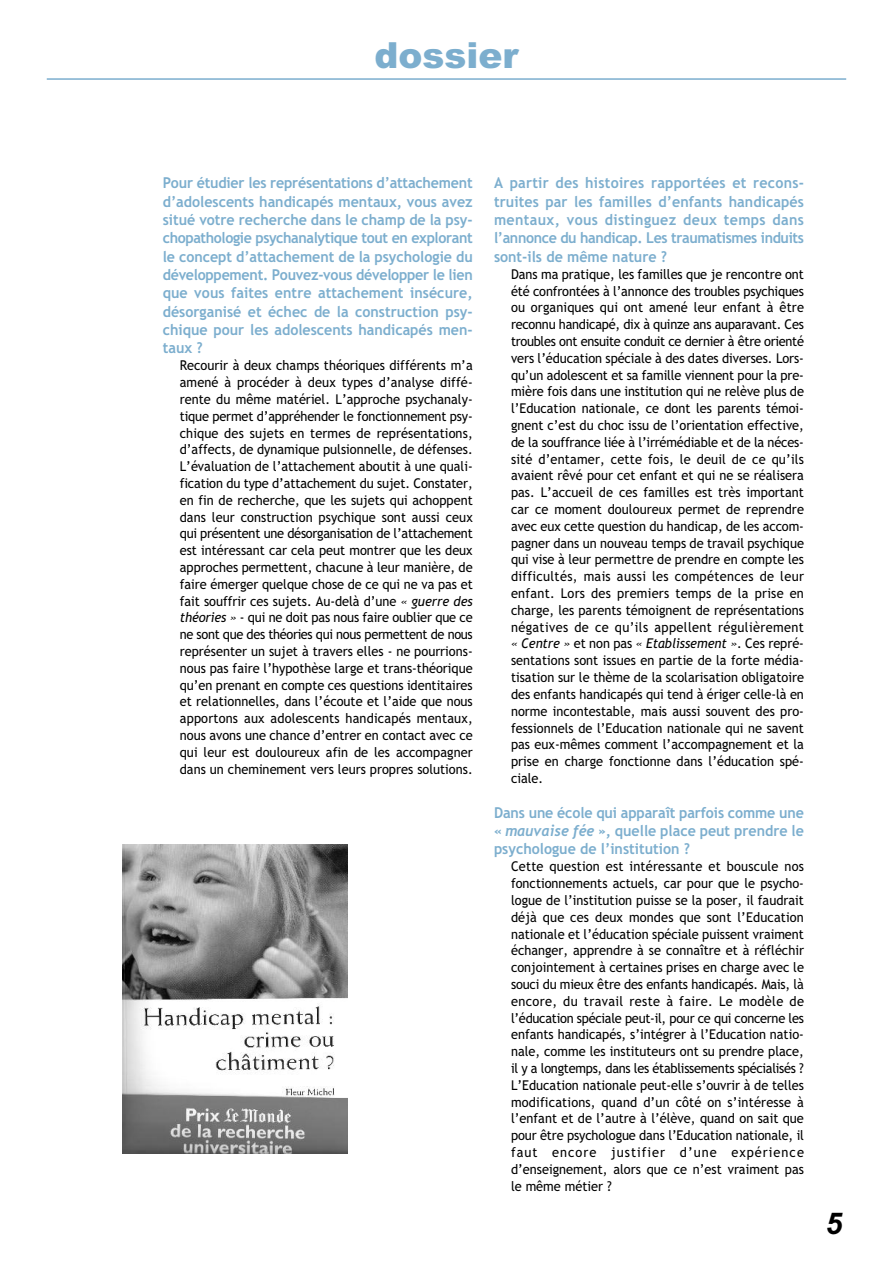
<style>
.page{position:relative;width:893px;height:1263px;background:#fff}
.page>*{position:absolute;margin:0;border:0;box-sizing:border-box;transform-origin:0 0}
.t1{font:900 36px "Arial";color:#7caece}
.t2{font:italic 700 30px "Arial";color:#000}
.t3{font:700 15px/18.3px "Trebuchet MS";color:#7caece;text-align:justify;scale:.95 1}
.t4{font:13.5px/16.8px "Trebuchet MS";color:#000;text-align:justify;scale:.95 1}
.s1{font-style:italic}
.s2{font-family:"Trebuchet";font-style:italic}
</style>
<div class="page">
<hr style="left:47px;top:78px;width:799px;height:2px;background:#7caece">
<img style="left:123px;top:844px;width:224px;height:310px">
<h1 class="t1" style="left:374px;top:35px;width:145px">dossier</h1>
<p class="t3" style="left:163px;top:174px;width:328px">Pour étudier les représentations d’attachement d’adolescents handicapés mentaux, vous avez situé votre recherche dans le champ de la psy&shy;chopathologie psychanalytique tout en explorant le concept d’attachement de la psychologie du développement. Pouvez-vous développer le lien que vous faites entre attachement insécure, désorganisé et échec de la construction psy&shy;chique pour les adolescents handicapés men&shy;taux ?</p>
<p class="t4" style="left:180px;top:357px;width:310px">Recourir à deux champs théoriques différents m’a amené à procéder à deux types d’analyse diffé&shy;rente du même matériel. L’approche psychanaly&shy;tique permet d’appréhender le fonctionnement psy&shy;chique des sujets en termes de représentations, d’affects, de dynamique pulsionnelle, de défenses.<br>L’évaluation de l’attachement aboutit à une quali&shy;fication du type d’attachement du sujet. Constater, en fin de recherche, que les sujets qui achoppent dans leur construction psychique sont aussi ceux qui présentent une désorganisation de l’attachement est intéressant car cela peut montrer que les deux approches permettent, chacune à leur manière, de faire émerger quelque chose de ce qui ne va pas et fait souffrir ces sujets. Au-delà d’une <span class="s1">« guerre des théories »</span> - qui ne doit pas nous faire oublier que ce ne sont que des théories qui nous permettent de nous représenter un sujet à travers elles - ne pourrions&shy;nous pas faire l’hypothèse large et trans-théorique qu’en prenant en compte ces questions identitaires et relationnelles, dans l’écoute et l’aide que nous apportons aux adolescents handicapés mentaux, nous avons une chance d’entrer en contact avec ce qui leur est douloureux afin de les accompagner dans un cheminement vers leurs propres solutions.</p>
<p class="t3" style="left:494px;top:174px;width:328px">A partir des histoires rapportées et recons&shy;truites par les familles d’enfants handicapés mentaux, vous distinguez deux temps dans l’annonce du handicap. Les traumatismes induits sont-ils de même nature ?</p>
<p class="t4" style="left:511px;top:266px;width:310px">Dans ma pratique, les familles que je rencontre ont été confrontées à l’annonce des troubles psychiques ou organiques qui ont amené leur enfant à être reconnu handicapé, dix à quinze ans auparavant. Ces troubles ont ensuite conduit ce dernier à être orienté vers l’éducation spéciale à des dates diverses. Lors&shy;qu’un adolescent et sa famille viennent pour la pre&shy;mière fois dans une institution qui ne relève plus de l’Education nationale, ce dont les parents témoi&shy;gnent c’est du choc issu de l’orientation effective, de la souffrance liée à l’irrémédiable et de la néces&shy;sité d’entamer, cette fois, le deuil de ce qu’ils avaient rêvé pour cet enfant et qui ne se réalisera pas. L’accueil de ces familles est très important car ce moment douloureux permet de reprendre avec eux cette question du handicap, de les accom&shy;pagner dans un nouveau temps de travail psychique qui vise à leur permettre de prendre en compte les difficultés, mais aussi les compétences de leur enfant. Lors des premiers temps de la prise en charge, les parents témoignent de représentations négatives de ce qu’ils appellent régulièrement <span class="s1">« Centre »</span> et non pas <span class="s1">« Etablissement »</span>. Ces repré&shy;sentations sont issues en partie de la forte média&shy;tisation sur le thème de la scolarisation obligatoire des enfants handicapés qui tend à ériger celle-là en norme incontestable, mais aussi souvent des pro&shy;fessionnels de l’Education nationale qui ne savent pas eux-mêmes comment l’accompagnement et la prise en charge fonctionne dans l’éducation spé&shy;ciale.</p>
<p class="t3" style="left:494px;top:803px;width:328px">Dans une école qui apparaît parfois comme une <span class="s2">« mauvaise fée »</span>, quelle place peut prendre le psychologue de l’institution ?</p>
<p class="t4" style="left:511px;top:858px;width:310px">Cette question est intéressante et bouscule nos fonctionnements actuels, car pour que le psycho&shy;logue de l’institution puisse se la poser, il faudrait déjà que ces deux mondes que sont l’Education nationale et l’éducation spéciale puissent vraiment échanger, apprendre à se connaître et à réfléchir conjointement à certaines prises en charge avec le souci du mieux être des enfants handicapés. Mais, là encore, du travail reste à faire. Le modèle de l’éducation spéciale peut-il, pour ce qui concerne les enfants handicapés, s’intégrer à l’Education natio&shy;nale, comme les instituteurs ont su prendre place, il y a longtemps, dans les établissements spécialisés ?<br>L’Education nationale peut-elle s’ouvrir à de telles modifications, quand d’un côté on s’intéresse à l’enfant et de l’autre à l’élève, quand on sait que pour être psychologue dans l’Education nationale, il faut encore justifier d’une expérience d’enseignement, alors que ce n’est vraiment pas le même métier ?</p>
<h2 class="t2" style="left:825px;top:1206px;width:18px">5</h2>
</div>
